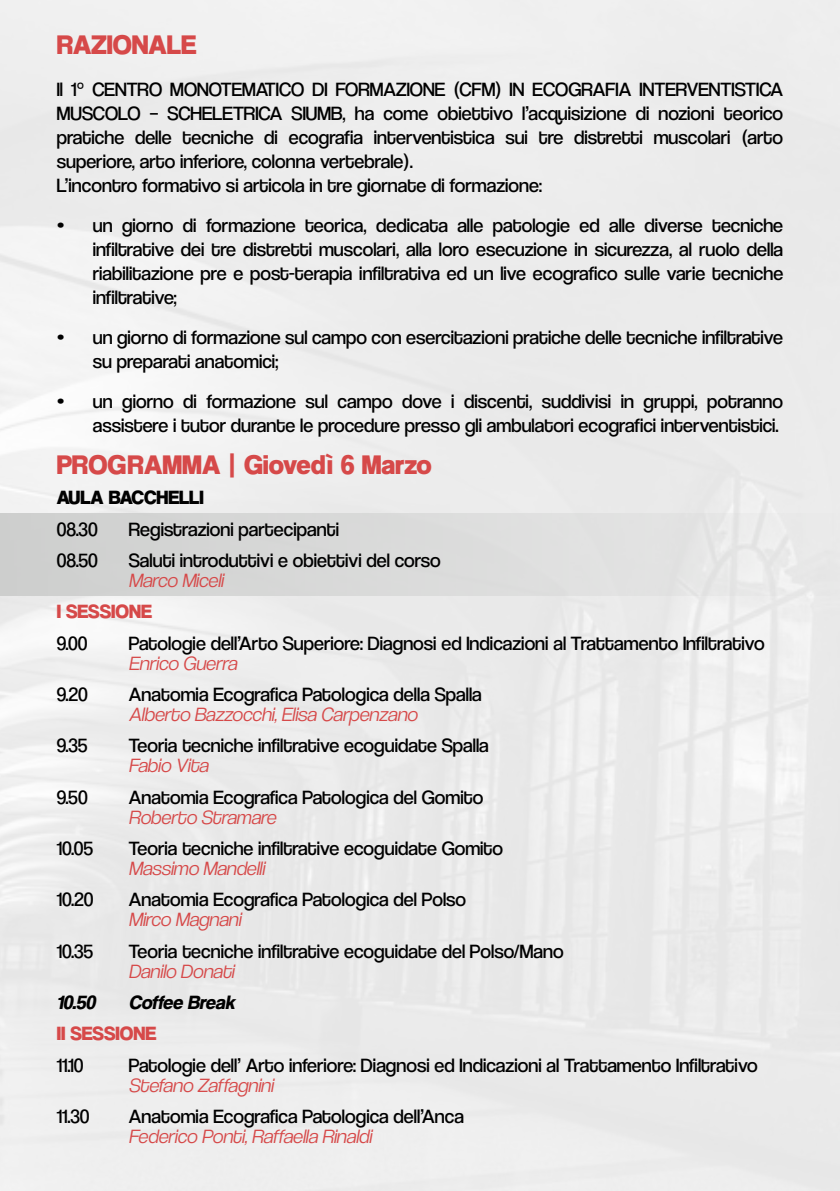
<style>
.page{position:relative;width:840px;height:1191px;background:#fff}
.page>*{position:absolute;margin:0;border:0;box-sizing:border-box;transform-origin:0 0}
.t1{font:28px "Coolvetica Hv";color:#d64949}
.t2{font:20px/20px "Coolvetica Bk";color:#000}
.t3{font:20px "Coolvetica Hv";color:#d64949}
.t4{font:italic 700 20px "Coolvetica Rg";color:#000}
.t5{font:20px "Coolvetica Hv";color:#000}
.s1{font-family:"Coolvetica Lt";font-style:italic;color:#d64949}
</style>
<div class="page">
<div style="left:0;top:513px;width:839px;height:82px;background:linear-gradient(to right,#cdcecd,#eaeaea)"></div>
<p class="t1" style="left:57px;top:28px;width:141px">RAZIONALE</p>
<p class="t2" style="left:57px;top:77px;width:727px;line-height:24px;text-align:justify">Il 1° CENTRO MONOTEMATICO DI FORMAZIONE (CFM) IN ECOGRAFIA INTERVENTISTICA MUSCOLO – SCHELETRICA SIUMB, ha come obiettivo l’acquisizione di nozioni teorico pratiche delle tecniche di ecografia interventistica sui tre distretti muscolari (arto superiore, arto inferiore, colonna vertebrale).</p>
<p class="t2" style="left:57px;top:175px;width:486px">L’incontro formativo si articola in tre giornate di formazione:</p>
<p class="t2" style="left:93px;top:213px;width:691px;line-height:24px;text-align:justify;text-indent:-36px">• un giorno di formazione teorica, dedicata alle patologie ed alle diverse tecniche infiltrative dei tre distretti muscolari, alla loro esecuzione in sicurezza, al ruolo della riabilitazione pre e post-terapia infiltrativa ed un live ecografico sulle varie tecniche infiltrative;</p>
<p class="t2" style="left:93px;top:325px;width:691px;line-height:24px;text-indent:-36px">• un giorno di formazione sul campo con esercitazioni pratiche delle tecniche infiltrative su preparati anatomici;</p>
<p class="t2" style="left:57px;top:389px;width:727px;line-height:24px;text-align:right">• un giorno di formazione sul campo dove i discenti, suddivisi in gruppi, potranno assistere i tutor durante le procedure presso gli ambulatori ecografici interventistici.</p>
<p class="t1" style="left:57px;top:448px;width:376px">PROGRAMMA | Giovedì 6 Marzo</p>
<p class="t5" style="left:57px;top:486px;width:148px">AULA BACCHELLI</p>
<p class="t2" style="left:57px;top:519px;width:42px">08.30</p>
<p class="t2" style="left:129px;top:519px;width:212px">Registrazioni partecipanti</p>
<p class="t2" style="left:57px;top:550px;width:43px">08.50</p>
<p class="t2" style="left:129px;top:550px;width:313px">Saluti introduttivi e obiettivi del corso<br><span class="s1">Marco Miceli</span></p>
<p class="t3" style="left:57px;top:600px;width:97px">I SESSIONE</p>
<p class="t2" style="left:57px;top:633px;width:32px">9.00</p>
<p class="t2" style="left:129px;top:633px;width:637px">Patologie dell’Arto Superiore: Diagnosi ed Indicazioni al Trattamento Infiltrativo<br><span class="s1">Enrico Guerra</span></p>
<p class="t2" style="left:57px;top:684px;width:33px">9.20</p>
<p class="t2" style="left:129px;top:684px;width:354px">Anatomia Ecografica Patologica della Spalla<br><span class="s1">Alberto Bazzocchi, Elisa Carpenzano</span></p>
<p class="t2" style="left:57px;top:735px;width:32px">9.35</p>
<p class="t2" style="left:129px;top:735px;width:361px">Teoria tecniche infiltrative ecoguidate Spalla<br><span class="s1">Fabio Vita</span></p>
<p class="t2" style="left:57px;top:787px;width:32px">9.50</p>
<p class="t2" style="left:129px;top:787px;width:356px">Anatomia Ecografica Patologica del Gomito<br><span class="s1">Roberto Stramare</span></p>
<p class="t2" style="left:57px;top:838px;width:38px">10.05</p>
<p class="t2" style="left:129px;top:838px;width:376px">Teoria tecniche infiltrative ecoguidate Gomito<br><span class="s1">Massimo Mandelli</span></p>
<p class="t2" style="left:57px;top:889px;width:38px">10.20</p>
<p class="t2" style="left:129px;top:889px;width:339px">Anatomia Ecografica Patologica del Polso<br><span class="s1">Mirco Magnani</span></p>
<p class="t2" style="left:57px;top:941px;width:38px">10.35</p>
<p class="t2" style="left:129px;top:941px;width:436px">Teoria tecniche infiltrative ecoguidate del Polso/Mano<br><span class="s1">Danilo Donati</span></p>
<p class="t4" style="left:57px;top:990px;width:40px">10.50</p>
<p class="t4" style="left:129px;top:990px;width:107px">Coffee Break</p>
<p class="t3" style="left:57px;top:1022px;width:101px">II SESSIONE</p>
<p class="t2" style="left:57px;top:1055px;width:28px">11.10</p>
<p class="t2" style="left:129px;top:1055px;width:630px">Patologie dell’ Arto inferiore: Diagnosi ed Indicazioni al Trattamento Infiltrativo<br><span class="s1">Stefano Zaffagnini</span></p>
<p class="t2" style="left:57px;top:1106px;width:34px">11.30</p>
<p class="t2" style="left:129px;top:1106px;width:336px">Anatomia Ecografica Patologica dell’Anca<br><span class="s1">Federico Ponti, Raffaella Rinaldi</span></p>
</div>
